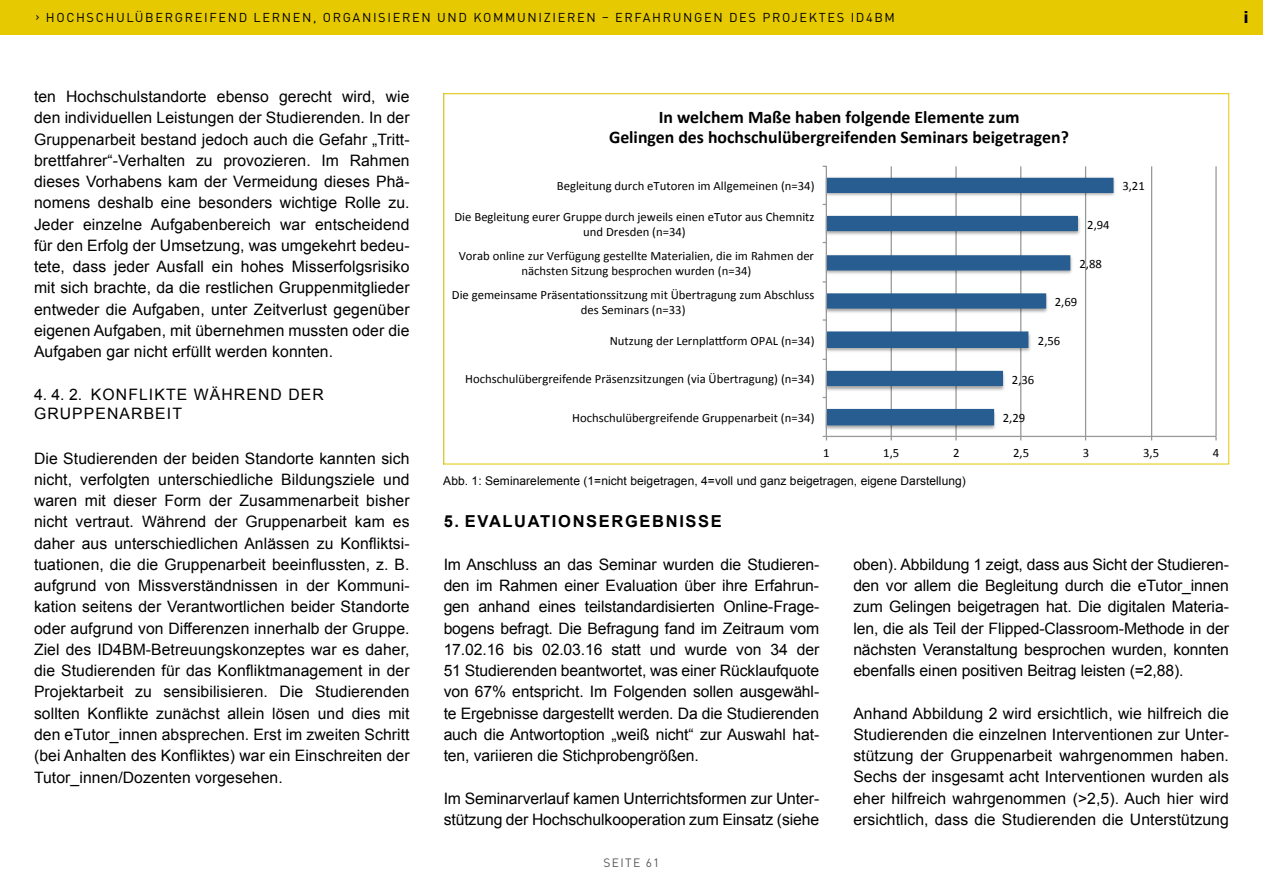
<style>
.page{position:relative;width:1263px;height:893px;background:#fff}
.page>*{position:absolute;margin:0;border:0;box-sizing:border-box;transform-origin:0 0}
.t1{font:700 17.85px/20.2px "Calibri";color:#000;text-align:center}
.t2{font:700 16.5px "Arial";letter-spacing:.1em;color:#000}
.t3{font:15.75px/21.3px "Arial";letter-spacing:-.005em;color:#000;text-align:justify}
.t4{font:15.75px/18.9px "Arial";letter-spacing:.07em;color:#000}
.t5{font:12.75px/15.3px "Calibri";color:#000;text-align:center}
.t6{font:12.75px "DIN Pro";letter-spacing:.13em;color:#000}
.t7{font:12px "Arial";letter-spacing:.005em;color:#000}
.t8{font:12px "DIN Pro";letter-spacing:.11em;color:#565655}
</style>
<div class="page">
<div style="left:0;top:0;width:1263px;height:34px;background:#e6c900"></div>
<svg style="left:1244px;top:11px;width:3px;height:12px"></svg>
<svg style="left:822px;top:165px;width:395px;height:276px"></svg>
<p class="t6" style="left:36px;top:7px;width:861px">› HOCHSCHULÜBERGREIFEND LERNEN, ORGANISIEREN UND KOMMUNIZIEREN – ERFAHRUNGEN DES PROJEKTES ID4BM</p>
<p class="t3" style="left:34px;top:86px;width:377px">ten Hochschulstandorte ebenso gerecht wird, wie den individuellen Leistungen der Studierenden. In der Gruppenarbeit bestand jedoch auch die Gefahr „Tritt&shy;brettfahrer“-Verhalten zu provozieren. Im Rahmen dieses Vorhabens kam der Vermeidung dieses Phä&shy;nomens deshalb eine besonders wichtige Rolle zu.<br>Jeder einzelne Aufgabenbereich war entscheidend für den Erfolg der Umsetzung, was umgekehrt bedeu&shy;tete, dass jeder Ausfall ein hohes Misserfolgsrisiko mit sich brachte, da die restlichen Gruppenmitglieder entweder die Aufgaben, unter Zeitverlust gegenüber eigenen Aufgaben, mit übernehmen mussten oder die Aufgaben gar nicht erfüllt werden konnten.</p>
<p class="t4" style="left:34px;top:385px;width:291px">4. 4. 2. KONFLIKTE WÄHREND DER<br>GRUPPENARBEIT</p>
<p class="t3" style="left:34px;top:447px;width:377px">Die Studierenden der beiden Standorte kannten sich nicht, verfolgten unterschiedliche Bildungsziele und waren mit dieser Form der Zusammenarbeit bisher nicht vertraut. Während der Gruppenarbeit kam es daher aus unterschiedlichen Anlässen zu Konfliktsi&shy;tuationen, die die Gruppenarbeit beeinflussten, z. B. aufgrund von Missverständnissen in der Kommuni&shy;kation seitens der Verantwortlichen beider Standorte oder aufgrund von Differenzen innerhalb der Gruppe.<br>Ziel des ID4BM-Betreuungskonzeptes war es daher, die Studierenden für das Konfliktmanagement in der Projektarbeit zu sensibilisieren. Die Studierenden sollten Konflikte zunächst allein lösen und dies mit den eTutor_innen absprechen. Erst im zweiten Schritt (bei Anhalten des Konfliktes) war ein Einschreiten der Tutor_innen/Dozenten vorgesehen.</p>
<p class="t1" style="left:609px;top:106px;width:461px">In welchem Maße haben folgende Elemente zum<br>Gelingen des hochschulübergreifenden Seminars beigetragen?</p>
<p class="t5" style="left:557px;top:178px;width:259px">Begleitung durch eTutoren im Allgemeinen (n=34)</p>
<p class="t5" style="left:454px;top:209px;width:361px">Die Begleitung eurer Gruppe durch jeweils einen eTutor aus Chemnitz und Dresden (n=34)</p>
<p class="t5" style="left:459px;top:248px;width:357px">Vorab online zur Verfügung gestellte Materialien, die im Rahmen der nächsten Sitzung besprochen wurden (n=34)</p>
<p class="t5" style="left:452px;top:287px;width:364px">Die gemeinsame PräsentaNonssitzung mit Übertragung zum Abschluss des Seminars (n=33)</p>
<p class="t5" style="left:610px;top:333px;width:206px">Nutzung der LernplaIorm OPAL (n=34)</p>
<p class="t5" style="left:465px;top:372px;width:351px">Hochschulübergreifende Präsenzsitzungen (via Übertragung) (n=34)</p>
<p class="t5" style="left:572px;top:410px;width:244px">Hochschulübergreifende Gruppenarbeit (n=34)</p>
<p class="t5" style="left:1087px;top:217px;width:24px">2,94</p>
<p class="t5" style="left:1079px;top:256px;width:24px">2,88</p>
<p class="t5" style="left:1055px;top:294px;width:24px">2,69</p>
<p class="t5" style="left:1038px;top:333px;width:24px">2,56</p>
<p class="t5" style="left:1012px;top:372px;width:24px">2,36</p>
<p class="t5" style="left:1003px;top:410px;width:24px">2,29</p>
<p class="t5" style="left:1122px;top:178px;width:24px">3,21</p>
<p class="t5" style="left:823px;top:445px;width:8px">1</p>
<p class="t5" style="left:883px;top:445px;width:18px">1,5</p>
<p class="t5" style="left:953px;top:445px;width:8px">2</p>
<p class="t5" style="left:1013px;top:445px;width:18px">2,5</p>
<p class="t5" style="left:1083px;top:445px;width:8px">3</p>
<p class="t5" style="left:1143px;top:445px;width:18px">3,5</p>
<p class="t5" style="left:1213px;top:445px;width:8px">4</p>
<p class="t7" style="left:443px;top:473px;width:524px">Abb. 1: Seminarelemente (1=nicht beigetragen, 4=voll und ganz beigetragen, eigene Darstellung)</p>
<p class="t2" style="left:444px;top:510px;width:280px">5. EVALUATIONSERGEBNISSE</p>
<p class="t3" style="left:444px;top:554px;width:377px">Im Anschluss an das Seminar wurden die Studieren&shy;den im Rahmen einer Evaluation über ihre Erfahrun&shy;gen anhand eines teilstandardisierten Online-Frage&shy;bogens befragt. Die Befragung fand im Zeitraum vom 17.02.16 bis 02.03.16 statt und wurde von 34 der 51 Studierenden beantwortet, was einer Rücklaufquote von 67% entspricht. Im Folgenden sollen ausgewähl&shy;te Ergebnisse dargestellt werden. Da die Studierenden auch die Antwortoption „weiß nicht“ zur Auswahl hat&shy;ten, variieren die Stichprobengrößen.</p>
<p class="t3" style="left:444px;top:788px;width:377px">Im Seminarverlauf kamen Unterrichtsformen zur Unter&shy;stützung der Hochschulkooperation zum Einsatz (siehe</p>
<p class="t8" style="left:604px;top:854px;width:57px">SEITE 61</p>
<p class="t3" style="left:853px;top:554px;width:377px">oben). Abbildung 1 zeigt, dass aus Sicht der Studieren&shy;den vor allem die Begleitung durch die eTutor_innen zum Gelingen beigetragen hat. Die digitalen Materia&shy;len, die als Teil der Flipped-Classroom-Methode in der nächsten Veranstaltung besprochen wurden, konnten ebenfalls einen positiven Beitrag leisten (=2,88).</p>
<p class="t3" style="left:853px;top:703px;width:377px">Anhand Abbildung 2 wird ersichtlich, wie hilfreich die Studierenden die einzelnen Interventionen zur Unter&shy;stützung der Gruppenarbeit wahrgenommen haben.<br>Sechs der insgesamt acht Interventionen wurden als eher hilfreich wahrgenommen (&gt;2,5). Auch hier wird ersichtlich, dass die Studierenden die Unterstützung</p>
</div>
